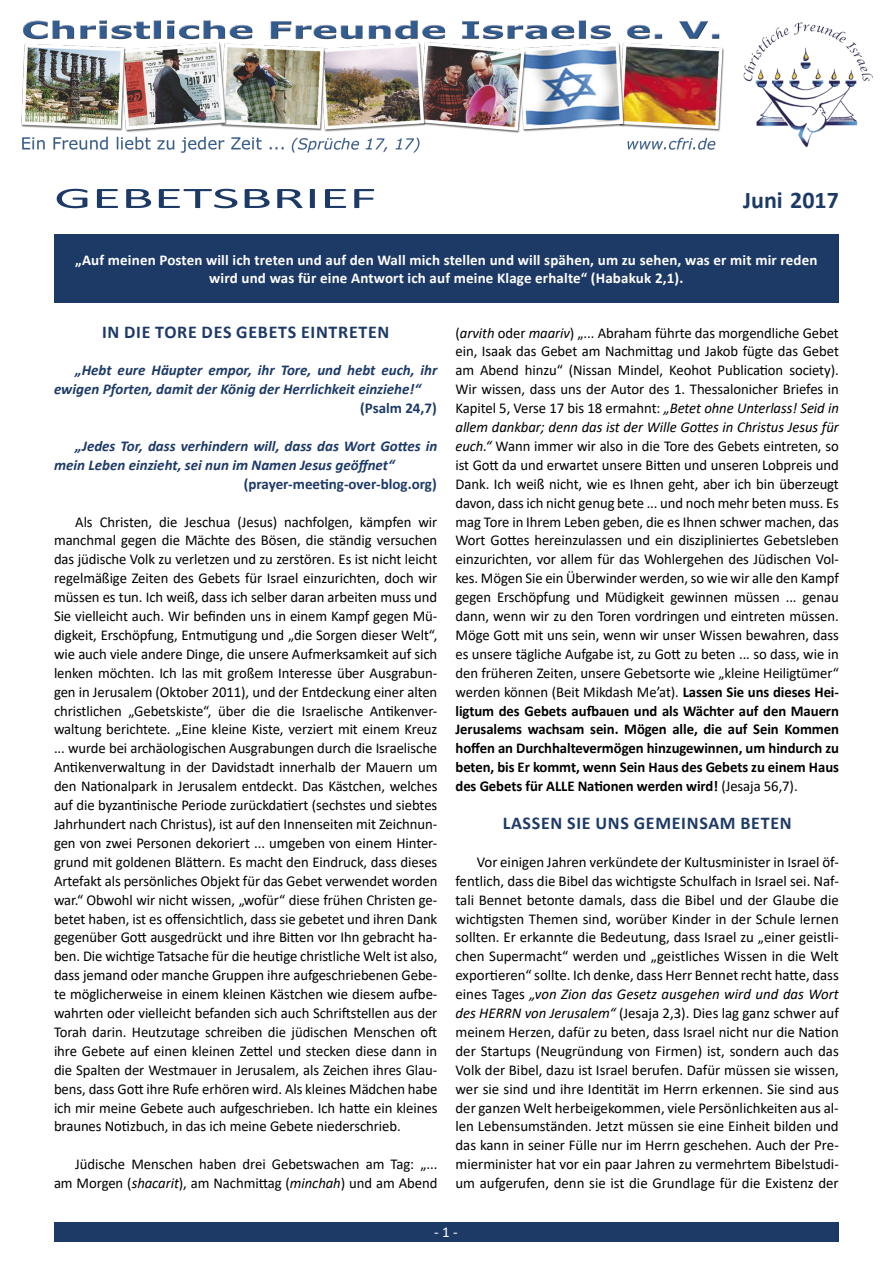
<style>
.page{position:relative;width:893px;height:1263px;background:#fff}
.page>*{position:absolute;margin:0;border:0;box-sizing:border-box;transform-origin:0 0}
.t1{font:30px "Calibri";color:#1d3a67;scale:2 1}
.t2{font:700 24px "Calibri";color:#1d3a67}
.t3{font:700 18px "Calibri";letter-spacing:.04em;color:#1d3a67}
.t4{font:15px/18.9px "Calibri";letter-spacing:-.005em;color:#000;text-align:justify}
.t5{font:italic 700 15px/18.9px "Calibri";color:#1d3a67}
.t6{font:700 15px/18px "Calibri";letter-spacing:.01em;color:#fff;text-align:center}
.t7{font:700 15px "Calibri";color:#1d3a67}
.t8{font:15px "Calibri";color:#fff}
.s1{font-style:italic}
.s2{font-weight:700}
</style>
<div class="page">
<div style="left:54px;top:1222px;width:785px;height:20px;background:#1d3a67"></div>
<div style="left:54px;top:234px;width:785px;height:69px;background:#1d3a67"></div>
<img style="left:21px;top:20px;width:703px;height:133px">
<img style="left:743px;top:22px;width:130px;height:125px">
<h1 class="t1" style="left:54px;top:177px;width:163px">GEBETSBRIEF</h1>
<h2 class="t2" style="left:743px;top:183px;width:97px">Juni 2017</h2>
<p class="t6" style="left:75px;top:251px;width:744px">„Auf meinen Posten will ich treten und auf den Wall mich stellen und will spähen, um zu sehen, was er mit mir reden wird und was für eine Antwort ich auf meine Klage erhalte“ (Habakuk 2,1).</p>
<p class="t3" style="left:102px;top:319px;width:289px">In die Tore des Gebets eintreten</p>
<p class="t5" style="left:54px;top:360px;width:385px;text-indent:21px">„Hebt eure Häupter empor, ihr Tore, und hebt euch, ihr ewigen Pforten, damit der König der Herrlichkeit einziehe!“</p>
<p class="t7" style="left:360px;top:398px;width:78px">(Psalm 24,7)</p>
<p class="t5" style="left:54px;top:436px;width:385px;text-indent:21px">„Jedes Tor, dass verhindern will, dass das Wort Gottes in mein Leben einzieht, sei nun im Namen Jesus geöffnet“</p>
<p class="t7" style="left:244px;top:473px;width:194px">(prayer-meeting-over-blog.org)</p>
<p class="t4" style="left:54px;top:512px;width:385px;text-indent:21px">Als Christen, die Jeschua (Jesus) nachfolgen, kämpfen wir manchmal gegen die Mächte des Bösen, die ständig versuchen das jüdische Volk zu verletzen und zu zerstören. Es ist nicht leicht regelmäßige Zeiten des Gebets für Israel einzurichten, doch wir müssen es tun. Ich weiß, dass ich selber daran arbeiten muss und Sie vielleicht auch. Wir befinden uns in einem Kampf gegen Mü&shy;digkeit, Erschöpfung, Entmutigung und „die Sorgen dieser Welt“, wie auch viele andere Dinge, die unsere Aufmerksamkeit auf sich lenken möchten. Ich las mit großem Interesse über Ausgrabun&shy;gen in Jerusalem (Oktober 2011), und der Entdeckung einer alten christlichen „Gebetskiste“, über die die Israelische Antikenver&shy;waltung berichtete. „Eine kleine Kiste, verziert mit einem Kreuz ... wurde bei archäologischen Ausgrabungen durch die Israelische Antikenverwaltung in der Davidstadt innerhalb der Mauern um den Nationalpark in Jerusalem entdeckt. Das Kästchen, welches auf die byzantinische Periode zurückdatiert (sechstes und siebtes Jahrhundert nach Christus), ist auf den Innenseiten mit Zeichnun&shy;gen von zwei Personen dekoriert ... umgeben von einem Hinter&shy;grund mit goldenen Blättern. Es macht den Eindruck, dass dieses Artefakt als persönliches Objekt für das Gebet verwendet worden war.“ Obwohl wir nicht wissen, „wofür“ diese frühen Christen ge&shy;betet haben, ist es offensichtlich, dass sie gebetet und ihren Dank gegenüber Gott ausgedrückt und ihre Bitten vor Ihn gebracht ha&shy;ben. Die wichtige Tatsache für die heutige christliche Welt ist also, dass jemand oder manche Gruppen ihre aufgeschriebenen Gebe&shy;te möglicherweise in einem kleinen Kästchen wie diesem aufbe&shy;wahrten oder vielleicht befanden sich auch Schriftstellen aus der Torah darin. Heutzutage schreiben die jüdischen Menschen oft ihre Gebete auf einen kleinen Zettel und stecken diese dann in die Spalten der Westmauer in Jerusalem, als Zeichen ihres Glau&shy;bens, dass Gott ihre Rufe erhören wird. Als kleines Mädchen habe ich mir meine Gebete auch aufgeschrieben. Ich hatte ein kleines braunes Notizbuch, in das ich meine Gebete niederschrieb.</p>
<p class="t4" style="left:54px;top:1154px;width:385px;text-align:right">Jüdische Menschen haben drei Gebetswachen am Tag: „... am Morgen (<span class="s1">shacarit</span>), am Nachmittag (<span class="s1">minchah</span>) und am Abend</p>
<p class="t4" style="left:455px;top:323px;width:385px">(<span class="s1">arvith</span> oder <span class="s1">maariv</span>) „... Abraham führte das morgendliche Gebet ein, Isaak das Gebet am Nachmittag und Jakob fügte das Gebet am Abend hinzu“ (Nissan Mindel, Keohot Publication society).<br>Wir wissen, dass uns der Autor des 1. Thessalonicher Briefes in Kapitel 5, Verse 17 bis 18 ermahnt: <span class="s1">„Betet ohne Unterlass! Seid in allem dankbar; denn das ist der Wille Gottes in Christus Jesus für euch.“</span> Wann immer wir also in die Tore des Gebets eintreten, so ist Gott da und erwartet unsere Bitten und unseren Lobpreis und Dank. Ich weiß nicht, wie es Ihnen geht, aber ich bin überzeugt davon, dass ich nicht genug bete ... und noch mehr beten muss. Es mag Tore in Ihrem Leben geben, die es Ihnen schwer machen, das Wort Gottes hereinzulassen und ein diszipliniertes Gebetsleben einzurichten, vor allem für das Wohlergehen des Jüdischen Vol&shy;kes. Mögen Sie ein Überwinder werden, so wie wir alle den Kampf gegen Erschöpfung und Müdigkeit gewinnen müssen ... genau dann, wenn wir zu den Toren vordringen und eintreten müssen.<br>Möge Gott mit uns sein, wenn wir unser Wissen bewahren, dass es unsere tägliche Aufgabe ist, zu Gott zu beten ... so dass, wie in den früheren Zeiten, unsere Gebetsorte wie „kleine Heiligtümer“ werden können (Beit Mikdash Me’at). <span class="s2">Lassen Sie uns dieses Hei&shy;ligtum des Gebets aufbauen und als Wächter auf den Mauern Jerusalems wachsam sein. Mögen alle, die auf Sein Kommen hoffen an Durchhaltevermögen hinzugewinnen, um hindurch zu beten, bis Er kommt, wenn Sein Haus des Gebets zu einem Haus des Gebets für ALLE Nationen werden wird!</span> (Jesaja 56,7).</p>
<p class="t3" style="left:503px;top:810px;width:290px">Lassen Si e uns gemeinsam beten</p>
<p class="t4" style="left:455px;top:852px;width:385px;text-indent:21px">Vor einigen Jahren verkündete der Kultusminister in Israel öf&shy;fentlich, dass die Bibel das wichtigste Schulfach in Israel sei. Naf&shy;tali Bennet betonte damals, dass die Bibel und der Glaube die wichtigsten Themen sind, worüber Kinder in der Schule lernen sollten. Er erkannte die Bedeutung, dass Israel zu „einer geistli&shy;chen Supermacht“ werden und „geistliches Wissen in die Welt exportieren“ sollte. Ich denke, dass Herr Bennet recht hatte, dass eines Tages <span class="s1">„von Zion das Gesetz ausgehen wird und das Wort des HERRN von Jerusalem“</span> (Jesaja 2,3). Dies lag ganz schwer auf meinem Herzen, dafür zu beten, dass Israel nicht nur die Nation der Startups (Neugründung von Firmen) ist, sondern auch das Volk der Bibel, dazu ist Israel berufen. Dafür müssen sie wissen, wer sie sind und ihre Identität im Herrn erkennen. Sie sind aus der ganzen Welt herbeigekommen, viele Persönlichkeiten aus al&shy;len Lebensumständen. Jetzt müssen sie eine Einheit bilden und das kann in seiner Fülle nur im Herrn geschehen. Auch der Pre&shy;mierminister hat vor ein paar Jahren zu vermehrtem Bibelstudi&shy;um aufgerufen, denn sie ist die Grundlage für die Existenz der</p>
<p class="t8" style="left:434px;top:1221px;width:25px">- 1 -</p>
</div>
